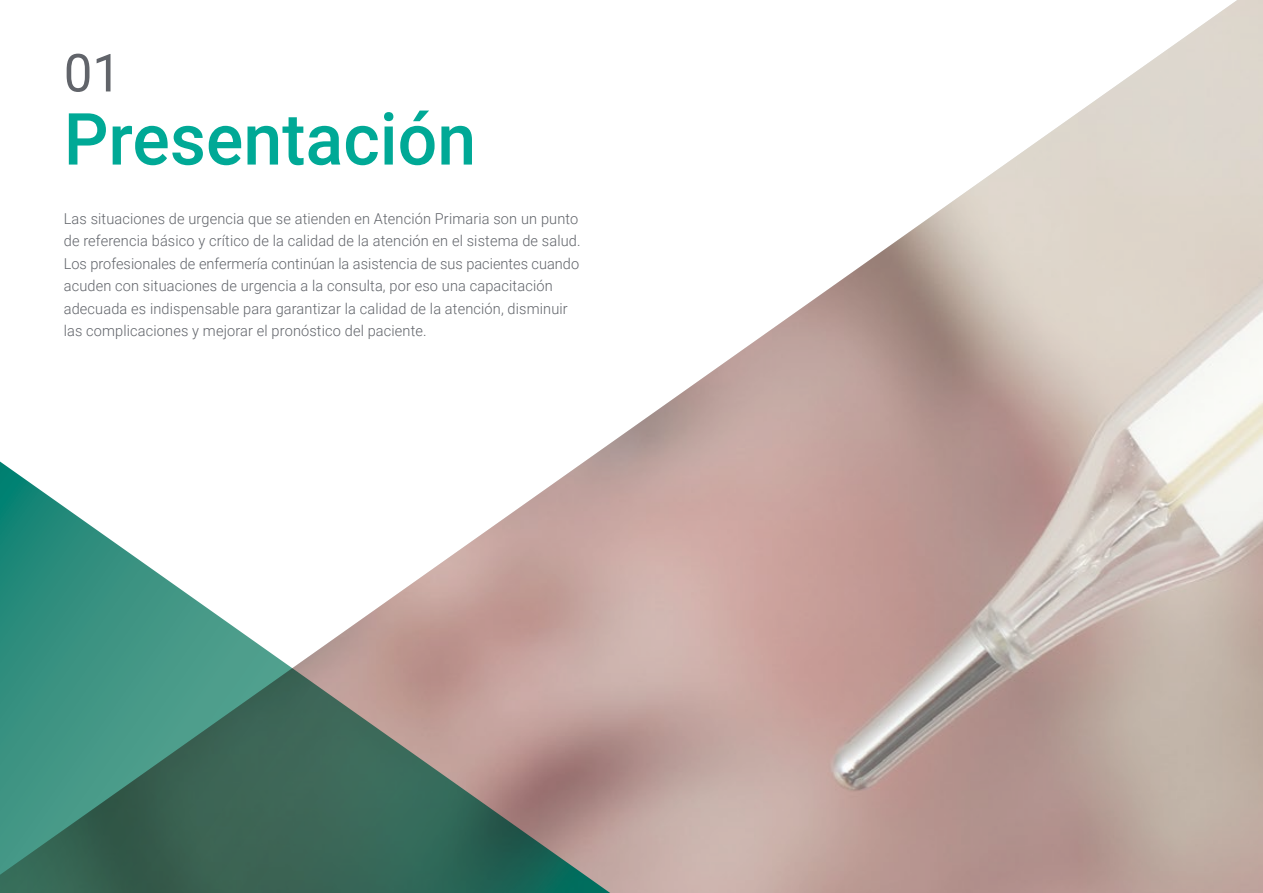
<style>
.page{position:relative;width:1263px;height:893px;background:#fff}
.page>*{position:absolute;margin:0;border:0;box-sizing:border-box;transform-origin:0 0}
.t1{font:500 72px "Roboto";color:#00a996}
.t2{font:52.5px "Roboto";color:#61646a}
.t3{font:300 15px/22.5px "Roboto";letter-spacing:.01em;color:#61646a}
</style>
<div class="page">
<img style="left:607px;top:0;width:656px;height:893px">
<svg style="left:0;top:446px;width:640px;height:447px"></svg>
<h2 class="t2" style="left:64px;top:36px;width:59px">01</h2>
<h1 class="t1" style="left:64px;top:89px;width:414px">Presentación</h1>
<p class="t3" style="left:64px;top:207px;width:518px">Las situaciones de urgencia que se atienden en Atención Primaria son un punto de referencia básico y crítico de la calidad de la atención en el sistema de salud.<br>Los profesionales de enfermería continúan la asistencia de sus pacientes cuando acuden con situaciones de urgencia a la consulta, por eso una capacitación adecuada es indispensable para garantizar la calidad de la atención, disminuir las complicaciones y mejorar el pronóstico del paciente.</p>
</div>
